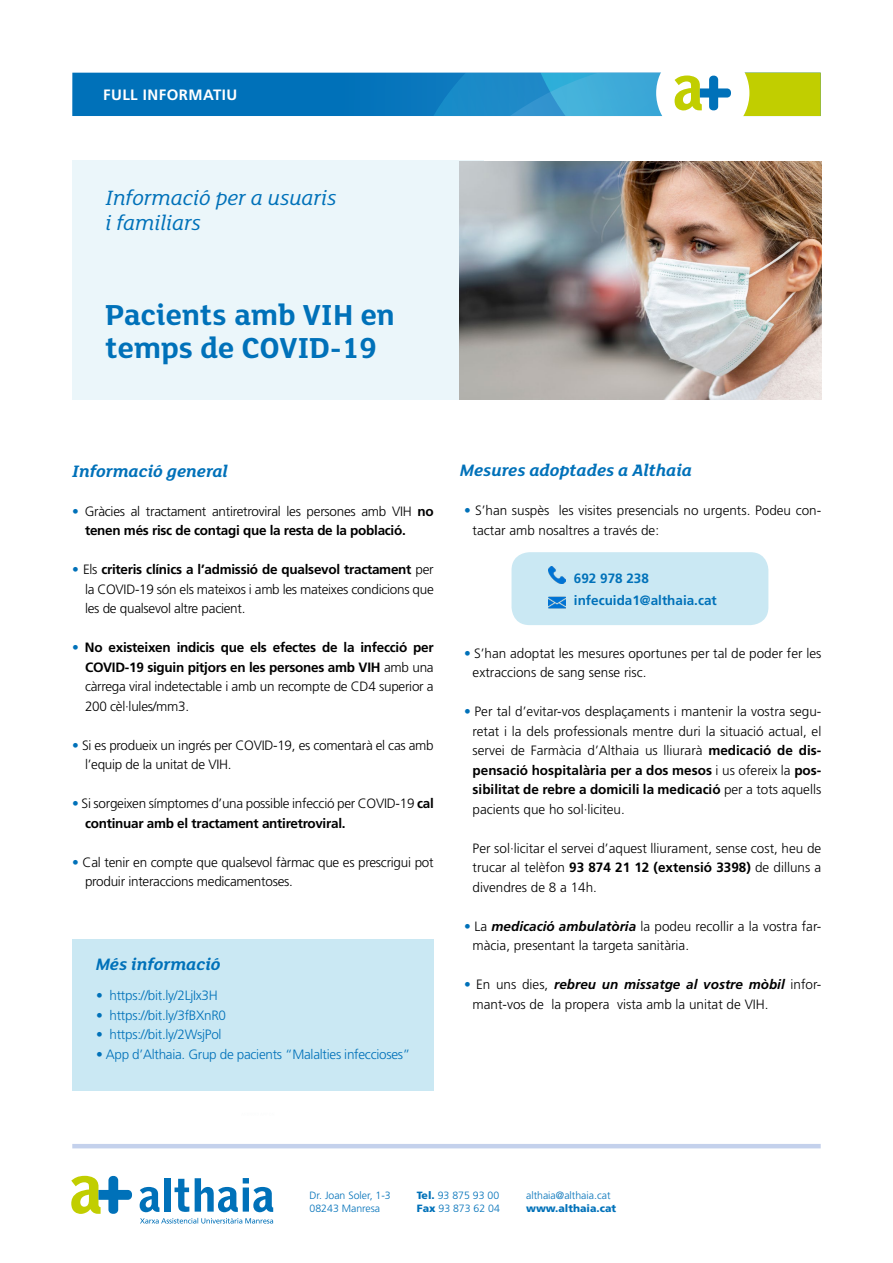
<style>
.page{position:relative;width:893px;height:1263px;background:#fff}
.page>*{position:absolute;margin:0;border:0;box-sizing:border-box;transform-origin:0 0}
.t1{font:700 31.5px/33px "FS Lola";color:#0071b9}
.t2{font:italic 22.5px/25.5px "FS Lola";color:#0071b9}
.t3{font:italic 700 18px "FS Lola";color:#0071b9}
.t4{font:700 15px "Frutiger LT Std";letter-spacing:.03em;color:#fff}
.t5{font:300 13.5px/19.5px "Frutiger LT Std";color:#000}
.t6{font:300 13.5px/19.5px "Frutiger LT Std";letter-spacing:-.02em;color:#000}
.t7{font:700 13.5px/19.5px "Frutiger LT Std";letter-spacing:-.02em;color:#000;text-align:justify}
.t8{font:300 13.5px "Frutiger LT Std";letter-spacing:-.02em;color:#0071b9}
.t9{font:700 13.5px/22.5px "Frutiger LT Std";color:#0071b9}
.t10{font:300 10.5px/13.5px "Frutiger LT Std";color:#0071b9}
.t11{font:900 10.5px "Frutiger LT Std";color:#0071b9}
.s1{color:#0071b9}
.s2{font-weight:700}
.s3{font-weight:300;color:#0071b9}
.s4{font-weight:300}
.s5{font-weight:700;font-style:italic}
.s6{font-weight:900}
</style>
<div class="page">
<div style="left:511px;top:552px;width:257px;height:73px;background:#cae8f3;border-radius:18px"></div>
<div style="left:72px;top:73px;width:749px;height:43px;background:#0071b9"></div>
<svg style="left:71px;top:1176px;width:61px;height:38px"></svg>
<svg style="left:140px;top:1187px;width:19px;height:25px"></svg>
<div style="left:164px;top:1178px;width:7px;height:33px;background:#0071b9"></div>
<svg style="left:175px;top:1179px;width:14px;height:33px"></svg>
<svg style="left:195px;top:1178px;width:78px;height:34px"></svg>
<svg style="left:140px;top:1218px;width:133px;height:5px"></svg>
<svg style="left:427px;top:73px;width:394px;height:43px;background:#6db3a8"></svg>
<hr style="left:72px;top:1144px;width:749px;height:4px;background:#c4d1ec">
<div style="left:72px;top:160px;width:411px;height:240px;background:#ebf6fa"></div>
<img style="left:460px;top:162px;width:361px;height:238px">
<div style="left:72px;top:939px;width:362px;height:151px;background:#cae8f3"></div>
<img style="left:549px;top:567px;width:17px;height:16px">
<img style="left:549px;top:596px;width:17px;height:13px">
<p class="t4" style="left:103px;top:86px;width:136px">FULL INFORMATIU</p>
<h2 class="t2" style="left:106px;top:184px;width:232px">Informació per a usuaris i familiars</h2>
<h1 class="t1" style="left:106px;top:296px;width:291px">Pacients amb VIH en temps de COVID-19</h1>
<h3 class="t3" style="left:72px;top:458px;width:157px">Informació general</h3>
<p class="t6" style="left:85px;top:501px;width:350px;text-indent:-13px"><span class="s1">•</span> Gràcies al tractament antiretroviral les persones amb VIH <span class="s2">no tenen més risc de contagi que la resta de la població.</span></p>
<p class="t5" style="left:85px;top:560px;width:350px;text-align:justify;text-indent:-13px"><span class="s1">•</span> Els <span class="s2">criteris clínics a l’admissió de qualsevol tractament</span> per la COVID-19 són els mateixos i amb les mateixes condicions que les de qualsevol altre pacient.</p>
<p class="t7" style="left:85px;top:638px;width:350px;text-indent:-13px"><span class="s3">•</span> No existeixen indicis que els efectes de la infecció per COVID-19 siguin pitjors en les persones amb VIH <span class="s4">amb una càrrega viral indetectable i amb un recompte de CD4 superior a 200 cèl·lules/mm3.</span></p>
<p class="t6" style="left:85px;top:735px;width:350px;text-indent:-13px"><span class="s1">•</span> Si es produeix un ingrés per COVID-19, es comentarà el cas amb l’equip de la unitat de VIH.</p>
<p class="t6" style="left:85px;top:794px;width:350px;text-indent:-13px"><span class="s1">•</span> Si sorgeixen símptomes d’una possible infecció per COVID-19 <span class="s2">cal continuar amb el tractament antiretroviral.</span></p>
<p class="t6" style="left:85px;top:852px;width:350px;text-indent:-13px"><span class="s1">•</span> Cal tenir en compte que qualsevol fàrmac que es prescrigui pot produir interaccions medicamentoses.</p>
<h3 class="t3" style="left:96px;top:951px;width:126px">Més informació</h3>
<p class="t8" style="left:96px;top:988px;width:123px">• https://bit.ly/2LjIx3H</p>
<p class="t8" style="left:96px;top:1007px;width:132px">• https://bit.ly/3fBXnR0</p>
<p class="t8" style="left:96px;top:1027px;width:127px">• https://bit.ly/2WsjPol</p>
<p class="t8" style="left:96px;top:1046px;width:316px">• App d’Althaia. Grup de pacients “Malalties infeccioses”</p>
<h3 class="t3" style="left:460px;top:458px;width:234px">Mesures adoptades a Althaia</h3>
<p class="t5" style="left:473px;top:501px;width:350px;text-indent:-8px"><span class="s1">•</span> S’han suspès les visites presencials no urgents. Podeu con&shy;tactar amb nosaltres a través de:</p>
<p class="t9" style="left:574px;top:567px;width:144px">692 978 238 infecuida1@althaia.cat</p>
<p class="t5" style="left:473px;top:644px;width:350px;text-indent:-9px"><span class="s1">•</span> S’han adoptat les mesures oportunes per tal de poder fer les extraccions de sang sense risc.</p>
<p class="t5" style="left:473px;top:702px;width:350px;text-align:justify;text-indent:-9px"><span class="s1">•</span> Per tal d’evitar-vos desplaçaments i mantenir la vostra segu&shy;retat i la dels professionals mentre duri la situació actual, el servei de Farmàcia d’Althaia us lliurarà <span class="s2">medicació de dis&shy;pensació hospitalària per a dos mesos</span> i us ofereix la <span class="s2">pos&shy;sibilitat de rebre a domicili la medicació</span> per a tots aquells pacients que ho sol·liciteu.</p>
<p class="t5" style="left:473px;top:838px;width:350px;text-align:justify">Per sol·licitar el servei d’aquest lliurament, sense cost, heu de trucar al telèfon <span class="s2">93 874 21 12 (extensió 3398)</span> de dilluns a divendres de 8 a 14h.</p>
<p class="t5" style="left:473px;top:916px;width:350px;text-indent:-8px"><span class="s1">•</span> La <span class="s5">medicació ambulatòria</span> la podeu recollir a la vostra far&shy;màcia, presentant la targeta sanitària.</p>
<p class="t5" style="left:473px;top:975px;width:350px;text-indent:-9px"><span class="s1">•</span> En uns dies, <span class="s5">rebreu un missatge al vostre mòbil</span> infor&shy;mant-vos de la propera vista amb la unitat de VIH.</p>
<p class="t10" style="left:310px;top:1188px;width:83px">Dr. Joan Soler, 1-3<br>08243 Manresa</p>
<p class="t10" style="left:526px;top:1188px;width:86px">althaia@althaia.cat</p>
<p class="t10" style="left:417px;top:1188px;width:85px"><span class="s6">Tel.</span> 93 875 93 00<br><span class="s6">Fax</span> 93 873 62 04</p>
<p class="t11" style="left:526px;top:1202px;width:92px">www.althaia.cat</p>
</div>
